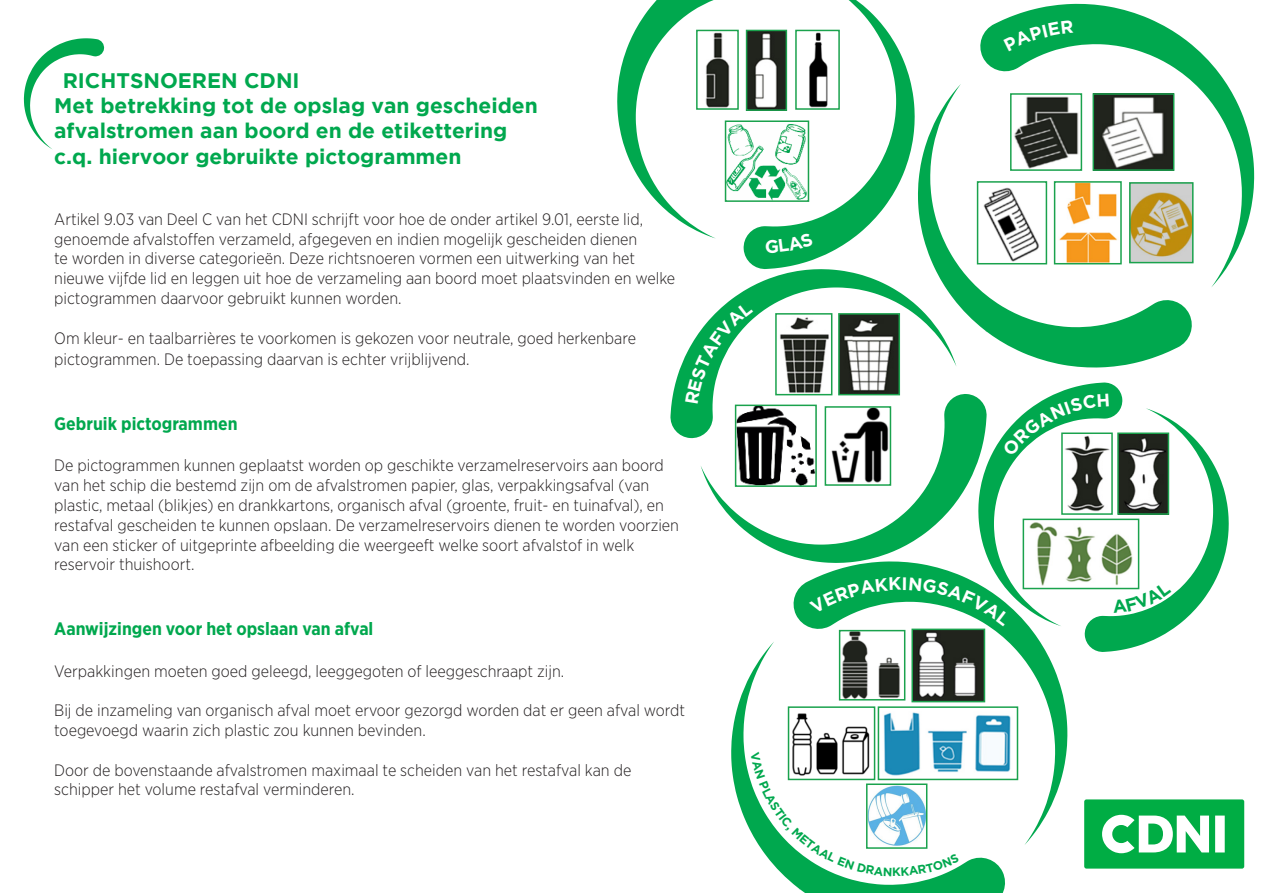
<style>
.page{position:relative;width:1263px;height:893px;background:#fff}
.page>*{position:absolute;margin:0;border:0;box-sizing:border-box;transform-origin:0 0}
.t1{font:700 21px/25.2px "Gotham";color:#00a84e}
.t2{font:700 18px "Gotham Narrow";color:#00a84e}
.t3{font:300 16.5px/19.8px "Gotham Narrow";color:#231f20}
</style>
<div class="page">
<svg style="left:24px;top:38px;width:81px;height:111px"></svg>
<svg style="left:731px;top:642px;width:274px;height:251px"></svg>
<svg style="left:790px;top:581px;width:277px;height:264px"></svg>
<svg style="left:918px;top:84px;width:274px;height:284px"></svg>
<svg style="left:977px;top:4px;width:277px;height:283px"></svg>
<svg style="left:744px;top:0;width:171px;height:269px"></svg>
<svg style="left:701px;top:439px;width:108px;height:122px"></svg>
<svg style="left:670px;top:269px;width:286px;height:170px"></svg>
<div style="left:1084px;top:799px;width:160px;height:70px;background:#00ad44;border-radius:2px"></div>
<svg style="left:1215px;top:815px;width:10px;height:37px"></svg>
<svg style="left:1102px;top:815px;width:107px;height:38px"></svg>
<img style="left:1013px;top:96px;width:66px;height:72px">
<div style="left:1010px;top:93px;width:72px;height:78px;border:2px solid #1aa24d"></div>
<img style="left:1095px;top:96px;width:76px;height:72px">
<div style="left:1092px;top:93px;width:82px;height:78px;border:2px solid #1aa24d"></div>
<img style="left:980px;top:184px;width:64px;height:77px">
<div style="left:977px;top:181px;width:70px;height:83px;border:2px solid #1aa24d"></div>
<img style="left:1057px;top:184px;width:62px;height:77px">
<div style="left:1054px;top:181px;width:68px;height:83px;border:2px solid #1aa24d"></div>
<img style="left:1132px;top:185px;width:58px;height:75px">
<div style="left:1129px;top:182px;width:64px;height:81px;border:2px solid #1aa24d"></div>
<img style="left:813px;top:33px;width:24px;height:74px">
<div style="left:795px;top:30px;width:45px;height:80px;border:2px solid #1aa24d"></div>
<img style="left:842px;top:653px;width:60px;height:44px">
<div style="left:839px;top:630px;width:66px;height:70px;border:2px solid #1aa24d"></div>
<img style="left:914px;top:653px;width:68px;height:46px">
<div style="left:911px;top:629px;width:74px;height:73px;border:2px solid #1aa24d"></div>
<img style="left:791px;top:709px;width:81px;height:43px">
<div style="left:788px;top:706px;width:87px;height:74px;border:2px solid #1aa24d"></div>
<img style="left:881px;top:709px;width:134px;height:68px">
<div style="left:878px;top:706px;width:140px;height:74px;border:2px solid #1aa24d"></div>
<img style="left:778px;top:316px;width:51px;height:76px">
<div style="left:775px;top:313px;width:57px;height:82px;border:2px solid #1aa24d"></div>
<img style="left:841px;top:316px;width:56px;height:66px">
<div style="left:838px;top:313px;width:62px;height:82px;border:2px solid #1aa24d"></div>
<img style="left:738px;top:408px;width:71px;height:76px">
<div style="left:735px;top:405px;width:82px;height:82px;border:2px solid #1aa24d"></div>
<div style="left:1003px;top:20px;width:70px;height:31px;background:#00a84e"></div>
<svg style="left:617px;top:0;width:196px;height:253px"></svg>
<svg style="left:750px;top:752px;width:209px;height:124px"></svg>
<svg style="left:685px;top:301px;width:68px;height:103px"></svg>
<svg style="left:809px;top:382px;width:420px;height:271px"></svg>
<p class="t1" style="left:63px;top:67px;width:238px">RICHTSNOEREN CDNI</p>
<p class="t1" style="left:54px;top:93px;width:485px">Met betrekking tot de opslag van gescheiden afvalstromen aan boord en de etikettering c.q. hiervoor gebruikte pictogrammen</p>
<p class="t3" style="left:54px;top:209px;width:623px">Artikel 9.03 van Deel C van het CDNI schrijft voor hoe de onder artikel 9.01, eerste lid, genoemde afvalstoffen verzameld, afgegeven en indien mogelijk gescheiden dienen<br>te worden in diverse categorieën. Deze richtsnoeren vormen een uitwerking van het nieuwe vijfde lid en leggen uit hoe de verzameling aan boord moet plaatsvinden en welke pictogrammen daarvoor gebruikt kunnen worden.</p>
<p class="t3" style="left:54px;top:327px;width:583px;line-height:21.6px">Om kleur- en taalbarrières te voorkomen is gekozen voor neutrale, goed herkenbare pictogrammen. De toepassing daarvan is echter vrijblijvend.</p>
<p class="t2" style="left:54px;top:412px;width:185px">Gebruik pictogrammen</p>
<p class="t3" style="left:54px;top:455px;width:626px">De pictogrammen kunnen geplaatst worden op geschikte verzamelreservoirs aan boord van het schip die bestemd zijn om de afvalstromen papier, glas, verpakkingsafval (van plastic, metaal (blikjes) en drankkartons, organisch afval (groente, fruit- en tuinafval), en restafval gescheiden te kunnen opslaan. De verzamelreservoirs dienen te worden voorzien van een sticker of uitgeprinte afbeelding die weergeeft welke soort afvalstof in welk reservoir thuishoort.</p>
<p class="t2" style="left:54px;top:617px;width:321px">Aanwijzingen voor het opslaan van afval</p>
<p class="t3" style="left:54px;top:660px;width:512px">Verpakkingen moeten goed geleegd, leeggegoten of leeggeschraapt zijn.</p>
<p class="t3" style="left:54px;top:700px;width:632px">Bij de inzameling van organisch afval moet ervoor gezorgd worden dat er geen afval wordt toegevoegd waarin zich plastic zou kunnen bevinden.</p>
<p class="t3" style="left:54px;top:759px;width:579px">Door de bovenstaande afvalstromen maximaal te scheiden van het restafval kan de schipper het volume restafval verminderen.</p>
</div>
